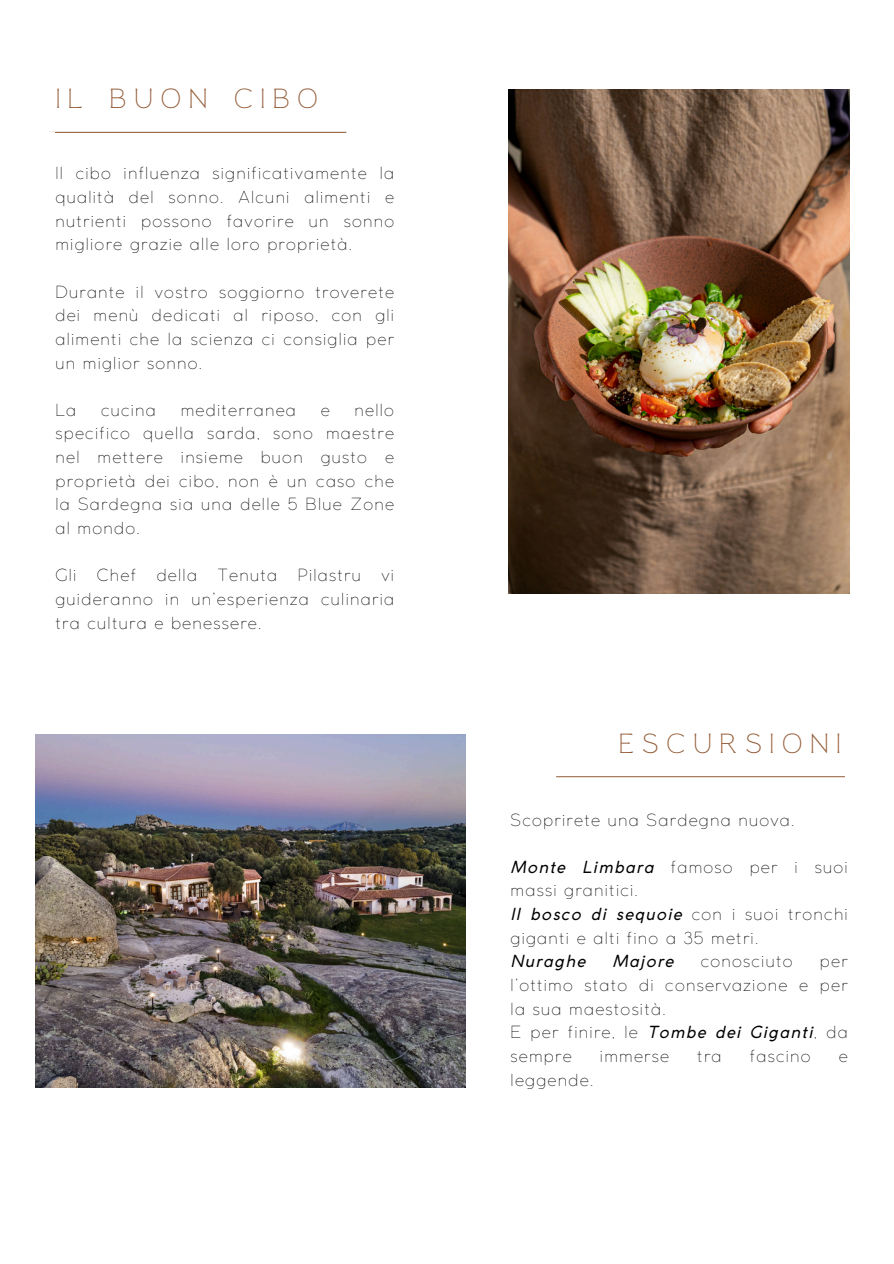
<style>
.page{position:relative;width:894px;height:1264px;background:#fff}
.page>*{position:absolute;margin:0;border:0;box-sizing:border-box;transform-origin:0 0}
.t1{font:24px "Reborn";letter-spacing:.28em;color:#945c38}
.t2{font:200 16.5px/23.7px "Coco Gothic";letter-spacing:.08em;color:#000;text-align:justify}
.t3{font:italic 16.5px "Coco Gothic";letter-spacing:.08em;color:#000}
.s1{font-weight:400;font-style:italic}
</style>
<div class="page">
<hr style="left:49px;top:132px;width:297px;height:1px;background:#945c38">
<hr style="left:556px;top:776px;width:294px;height:1px;background:#945c38">
<img style="left:36px;top:734px;width:429px;height:353px">
<img style="left:508px;top:89px;width:340px;height:504px">
<h1 class="t1" style="left:55px;top:82px;width:264px">IL BUON CIBO</h1>
<p class="t2" style="left:55px;top:161px;width:340px">Il cibo influenza significativamente la qualità del sonno. Alcuni alimenti e nutrienti possono favorire un sonno migliore grazie alle loro proprietà.</p>
<p class="t2" style="left:55px;top:279px;width:340px">Durante il vostro soggiorno troverete dei menù dedicati al riposo, con gli alimenti che la scienza ci consiglia per un miglior sonno.</p>
<p class="t2" style="left:55px;top:397px;width:22px">La</p>
<p class="t2" style="left:101px;top:397px;width:56px">cucina</p>
<p class="t2" style="left:181px;top:397px;width:117px">mediterranea</p>
<p class="t2" style="left:320px;top:397px;width:10px">e</p>
<p class="t2" style="left:55px;top:397px;width:340px;text-indent:299px">nello specifico quella sarda, sono maestre nel mettere insieme buon gusto e proprietà dei cibo, non è un caso che la Sardegna sia una delle 5 Blue Zone al mondo.</p>
<p class="t2" style="left:55px;top:563px;width:22px">Gli</p>
<p class="t2" style="left:97px;top:563px;width:41px">Chef</p>
<p class="t2" style="left:157px;top:563px;width:42px">della</p>
<p class="t2" style="left:218px;top:563px;width:61px">Tenuta</p>
<p class="t2" style="left:297px;top:563px;width:65px">Pilastru</p>
<p class="t2" style="left:55px;top:563px;width:340px;text-indent:326px">vi guideranno in un’esperienza culinaria tra cultura e benessere.</p>
<h1 class="t1" style="left:618px;top:727px;width:224px">ESCURSIONI</h1>
<p class="t2" style="left:510px;top:807px;width:285px">Scoprirete una Sardegna nuova.</p>
<p class="t2" style="left:510px;top:854px;width:338px;text-align:left"><span class="s1">Monte Limbara</span> famoso per i suoi massi granitici.<br><span class="s1">Il bosco di sequoie</span> con i suoi tronchi giganti e alti fino a 35 metri.</p>
<p class="t3" style="left:510px;top:948px;width:76px">Nuraghe</p>
<p class="t3" style="left:612px;top:948px;width:62px">Majore</p>
<p class="t2" style="left:700px;top:949px;width:93px">conosciuto</p>
<p class="t2" style="left:510px;top:949px;width:338px;text-align:left;text-indent:309px">per l’ottimo stato di conservazione e per la sua maestosità.<br>E per finire, le <span class="s1">Tombe dei Giganti</span>, da sempre</p>
<p class="t2" style="left:599px;top:1043px;width:71px">immerse</p>
<p class="t2" style="left:697px;top:1043px;width:26px">tra</p>
<p class="t2" style="left:749px;top:1043px;width:62px">fascino</p>
<p class="t2" style="left:838px;top:1043px;width:10px">e</p>
<p class="t2" style="left:510px;top:1067px;width:84px">leggende.</p>
</div>
